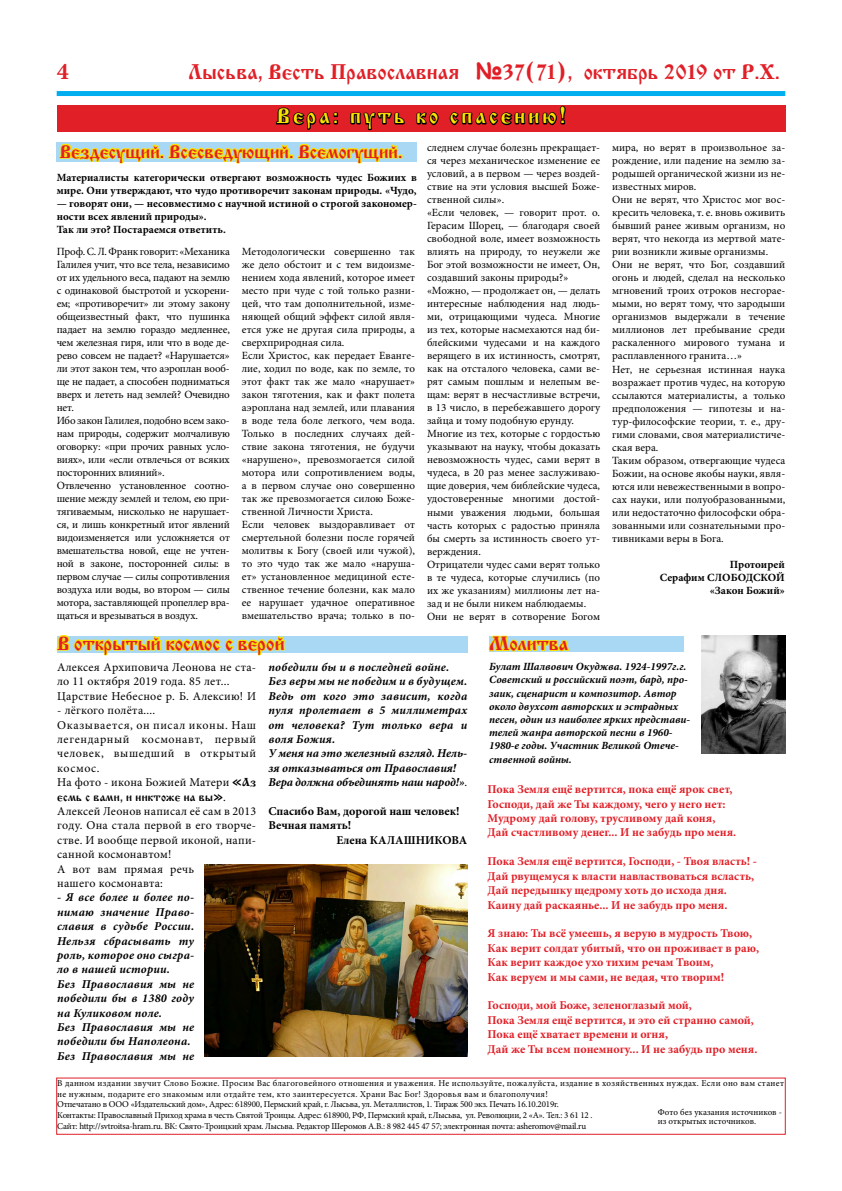
<style>
.page{position:relative;width:842px;height:1191px;background:#fff}
.page>*{position:absolute;margin:0;border:0;box-sizing:border-box;transform-origin:0 0}
.t1{font:700 24px "Minion Pro";color:#e11f27}
.t2{font:22px "Cyrillic Old";color:#e11f27}
.t3{font:22px "Cyrillic Old";letter-spacing:.14em;color:#fae200}
.t4{font:20px "Cyrillic Old";color:#e11f27}
.t5{font:19px "Cyrillic Old";color:#e11f27}
.t6{font:700 12px/14.4px "Minion Pro";color:#e11f27}
.t7{font:italic 700 12px/14.4px "Minion Pro";letter-spacing:.02em;color:#000}
.t8{font:12px/14.4px "Minion Pro";letter-spacing:.02em;color:#000}
.t9{font:12px/14.4px "Minion Pro";letter-spacing:.045em;color:#000}
.t10{font:700 12px "Minion Pro";color:#000}
.t11{font:12px "Cyrillic Old";letter-spacing:.02em;color:#000}
.t12{font:11px/13px "Minion Pro";color:#000}
.t13{font:11px/13px "Minion Pro";letter-spacing:-.02em;color:#000}
.t14{font:700 11px/13px "Minion Pro";color:#000}
.t15{font:italic 700 11px/13.2px "Minion Pro";color:#000}
.t16{font:9px/11px "Minion Pro";letter-spacing:-.005em;color:#000}
.t17{font:9px/11px "Minion Pro";letter-spacing:.03em;color:#000}
.s1{font-family:"Comic Sans MS";font-weight:700}
.s2{font-family:"Cyrillic Old"}
.s3{font-family:"Minion Pro"}
.s4{font-weight:400;font-style:normal}
</style>
<div class="page">
<div style="left:57px;top:91px;width:728px;height:5px;background:#00aeef"></div>
<svg style="left:56px;top:1056px;width:730px;height:79px"></svg>
<div style="left:57px;top:105px;width:728px;height:26px;background:#e11f27"></div>
<svg style="left:416px;top:112px;width:23px;height:14px"></svg>
<svg style="left:448px;top:105px;width:119px;height:27px"></svg>
<div style="left:57px;top:142px;width:360px;height:20px;background:#a9d8f5"></div>
<svg style="left:58px;top:107px;width:348px;height:57px"></svg>
<div style="left:57px;top:636px;width:411px;height:16px;background:#a9d8f5"></div>
<svg style="left:56px;top:635px;width:231px;height:21px"></svg>
<img style="left:205px;top:864px;width:262px;height:192px">
<img style="left:702px;top:635px;width:84px;height:119px">
<div style="left:489px;top:636px;width:194px;height:16px;background:#a9d8f5"></div>
<svg style="left:488px;top:635px;width:81px;height:17px"></svg>
<h1 class="t1" style="left:57px;top:54px;width:13px">4</h1>
<h2 class="t2" style="left:188px;top:59px;width:593px">Лысьва, Весть Православная <span class="s1">№</span>37(71), октябрь 2019 от Р.Х.</h2>
<h2 class="t3" style="left:276px;top:104px;width:291px">Вера: путь ко спасению!</h2>
<h3 class="t5" style="left:60px;top:141px;width:345px">Вездесущий. Всесведующий. Всемогущий.</h3>
<p class="t14" style="left:57px;top:170px;width:361px">Материалисты категорически отвергают возможность чудес Божиих в мире. Они утверждают, что чудо противоречит законам природы. «Чудо,</p>
<p class="t14" style="left:57px;top:196px;width:362px">— говорят они, — несовместимо с научной истиной о строгой закономер&shy;ности всех явлений природы».<br>Так ли это? Постараемся ответить.</p>
<p class="t13" style="left:57px;top:245px;width:175px">Проф. С. Л. Франк говорит: «Механика Галилея учит, что все тела, независимо от их удельного веса, падают на землю с одинаковой быстротой и ускорени&shy;ем; «противоречит» ли этому закону общеизвестный факт, что пушинка падает на землю гораздо медленнее, чем железная гиря, или что в воде де&shy;рево совсем не падает? «Нарушается» ли этот закон тем, что аэроплан вооб&shy;ще не падает, а способен подниматься вверх и лететь над землей? Очевидно нет.<br>Ибо закон Галилея, подобно всем зако&shy;нам природы, содержит молчаливую оговорку: «при прочих равных усло&shy;виях», или «если отвлечься от всяких посторонних влияний».<br>Отвлеченно установленное соотно&shy;шение между землей и телом, ею при&shy;тягиваемым, нисколько не нарушает&shy;ся, и лишь конкретный итог явлений видоизменяется или усложняется от вмешательства новой, еще не учтен&shy;ной в законе, посторонней силы: в первом случае — силы сопротивления воздуха или воды, во втором — силы мотора, заставляющей пропеллер вра&shy;щаться и врезываться в воздух.</p>
<p class="t12" style="left:242px;top:245px;width:175px">Методологически совершенно так же дело обстоит и с тем видоизме&shy;нением хода явлений, которое имеет место при чуде с той только разни&shy;цей, что там дополнительной, изме&shy;няющей общий эффект силой явля&shy;ется уже не другая сила природы, а сверхприродная сила.<br>Если Христос, как передает Еванге&shy;лие, ходил по воде, как по земле, то этот факт так же мало «нарушает» закон тяготения, как и факт полета аэроплана над землей, или плавания в воде тела боле легкого, чем вода.<br>Только в последних случаях дей&shy;ствие закона тяготения, не будучи «нарушено», превозмогается силой мотора или сопротивлением воды, а в первом случае оно совершенно так же превозмогается силою Боже&shy;ственной Личности Христа.<br>Если человек выздоравливает от смертельной болезни после горячей молитвы к Богу (своей или чужой), то это чудо так же мало «наруша&shy;ет» установленное медициной есте&shy;ственное течение болезни, как мало ее нарушает удачное оперативное вмешательство врача; только в по-</p>
<h3 class="t4" style="left:57px;top:632px;width:229px">В открытый космос с верой</h3>
<p class="t12" style="left:427px;top:141px;width:175px">следнем случае болезнь прекращает&shy;ся через механическое изменение ее условий, а в первом — через воздей&shy;ствие на эти условия высшей Боже&shy;ственной силы».<br>«Если человек, — говорит прот. о.<br>Герасим Шорец, — благодаря своей свободной воле, имеет возможность влиять на природу, то неужели же<br>Бог этой возможности не имеет, Он, создавший законы природы?» «Можно, — продолжает он, — делать интересные наблюдения над людь&shy;ми, отрицающими чудеса. Многие из тех, которые насмехаются над би&shy;блейскими чудесами и на каждого верящего в их истинность, смотрят, как на отсталого человека, сами ве&shy;рят самым пошлым и нелепым ве&shy;щам: верят в несчастливые встречи, в 13 число, в перебежавшего дорогу зайца и тому подобную ерунду.<br>Многие из тех, которые с гордостью указывают на науку, чтобы доказать невозможность чудес, сами верят в чудеса, в 20 раз менее заслуживаю&shy;щие доверия, чем библейские чудеса, удостоверенные многими достой&shy;ными уважения людьми, большая часть которых с радостью приняла бы смерть за истинность своего ут&shy;верждения.<br>Отрицатели чудес сами верят только в те чудеса, которые случились (по их же указаниям) миллионы лет на&shy;зад и не были никем наблюдаемы.<br>Они не верят в сотворение Богом</p>
<p class="t12" style="left:612px;top:141px;width:175px">мира, но верят в произвольное за&shy;рождение, или падение на землю за&shy;родышей органической жизни из не&shy;известных миров.<br>Они не верят, что Христос мог вос&shy;кресить человека, т. е. вновь оживить бывший ранее живым организм, но верят, что некогда из мертвой мате&shy;рии возникли живые организмы.<br>Они не верят, что Бог, создавший огонь и людей, сделал на несколько мгновений троих отроков несгорае&shy;мыми, но верят тому, что зародыши организмов выдержали в течение миллионов лет пребывание среди раскаленного мирового тумана и расплавленного гранита…»<br>Нет, не серьезная истинная наука возражает против чудес, на которую ссылаются материалисты, а только предположения — гипотезы и на&shy;тур-философские теории, т. е., дру&shy;гими словами, своя материалистиче&shy;ская вера.<br>Таким образом, отвергающие чудеса<br>Божии, на основе якобы науки, явля&shy;ются или невежественными в вопро&shy;сах науки, или полуобразованными, или недостаточно философски обра&shy;зованными или сознательными про&shy;тивниками веры в Бога.</p>
<p class="t14" style="left:660px;top:557px;width:127px;text-align:right">Протоирей<br>Серафим СЛОБОДСКОЙ «Закон Божий»</p>
<h3 class="t4" style="left:489px;top:632px;width:81px">Молитва</h3>
<p class="t8" style="left:57px;top:660px;width:201px">Алексея Архиповича Леонова не ста&shy;ло 11 октября 2019 года. 85 лет...<br>Царствие Небесное р. Б. Алексию! И</p>
<p class="t9" style="left:57px;top:703px;width:201px">- лёгкого полёта....<br>Оказывается, он писал иконы. Наш легендарный космонавт, первый человек, вышедший в открытый космос.<br>На фото - икона Божией Матери <span class="s2">«Аз</span></p>
<p class="t11" style="left:57px;top:790px;width:170px">есмь с вами, и никтоже на вы»<span class="s3">.</span></p>
<p class="t8" style="left:57px;top:804px;width:201px">Алексей Леонов написал её сам в 2013 году. Она стала первой в его творче&shy;стве. И вообще первой иконой, напи&shy;санной космонавтом!<br>А вот вам прямая речь<br>нашего космонавта:</p>
<p class="t7" style="left:57px;top:890px;width:139px">- Я все более и более по&shy;нимаю значение Право&shy;славия в судьбе России.<br>Нельзя сбрасывать ту роль, которое оно сыгра&shy;ло в нашей истории.<br>Без Православия мы не победили бы в 1380 году на Куликовом поле.<br>Без Православия мы не победили бы Наполеона.<br>Без Православия мы не</p>
<p class="t7" style="left:268px;top:659px;width:200px">победили бы и в последней войне.<br>Без веры мы не победим и в будущем.<br>Ведь от кого это зависит, когда пуля пролетает в 5 миллиметрах от человека? Тут только вера и воля Божия.<br>У меня на это железный взгляд. Нель&shy;зя отказываться от Православия!<br>Вера должна объединять наш народ!»<span class="s4">.</span></p>
<p class="t10" style="left:268px;top:802px;width:193px">Спасибо Вам, дорогой наш человек!</p>
<p class="t10" style="left:268px;top:817px;width:84px">Вечная память!</p>
<p class="t10" style="left:336px;top:831px;width:132px">Елена КАЛАШНИКОВА</p>
<p class="t15" style="left:489px;top:660px;width:203px">Булат Шалвович Окуджва. 1924-1997г.г.<br>Советский и российский поэт, бард, про&shy;заик, сценарист и композитор. Автор около двухсот авторских и эстрадных песен, один из наиболее ярких представи&shy;телей жанра авторской песни в 1960- 1980-е годы. Участник Великой Отече&shy;ственной войны.</p>
<p class="t6" style="left:488px;top:782px;width:250px">Пока Земля ещё вертится, пока ещё ярок свет, Господи, дай же Ты каждому, чего у него нет:<br>Мудрому дай голову, трусливому дай коня, Дай счастливому денег... И не забудь про меня.</p>
<p class="t6" style="left:488px;top:854px;width:271px">Пока Земля ещё вертится, Господи, - Твоя власть! - Дай рвущемуся к власти навластвоваться всласть, Дай передышку щедрому хоть до исхода дня.<br>Каину дай раскаянье... И не забудь про меня.</p>
<p class="t6" style="left:488px;top:926px;width:273px">Я знаю: Ты всё умеешь, я верую в мудрость Твою, Как верит солдат убитый, что он проживает в раю, Как верит каждое ухо тихим речам Твоим,<br>Как веруем и мы сами, не ведая, что творим!</p>
<p class="t6" style="left:488px;top:998px;width:271px">Господи, мой Боже, зеленоглазый мой,<br>Пока Земля ещё вертится, и это ей странно самой, Пока ещё хватает времени и огня,<br>Дай же Ты всем понемногу... И не забудь про меня.</p>
<p class="t17" style="left:57px;top:1077px;width:728px">В данном издании звучит Слово Божие. Просим Вас благоговейного отношения и уважения. Не используйте, пожалуйста, издание в хозяйственных нуждах. Если оно вам станет не нужным, подарите его знакомым или отдайте тем, кто заинтересуется. Храни Вас Бог! Здоровья вам и благополучия!</p>
<p class="t16" style="left:57px;top:1098px;width:537px">Отпечатано в ООО «Издательский дом», Адрес: 618900, Пермский край, г. Лысьва, ул. Металлистов, 1. Тираж 500 экз. Печать 16.10.2019г.<br>Контакты: Православный Приход храма в честь Святой Троицы. Адрес: 618900, РФ, Пермский край, г.Лысьва, ул. Революции, 2 «А». Тел.: 3 61 12 .<br>Сайт: http://svtroitsa-hram.ru. ВК: Свято-Троицкий храм. Лысьва. Редактор Шеромов А.В.: 8 982 445 47 57; электронная почта: asheromov@mail.ru</p>
<p class="t16" style="left:658px;top:1107px;width:125px;line-height:9px">Фото без указания источников - из открытых источников.</p>
</div>
